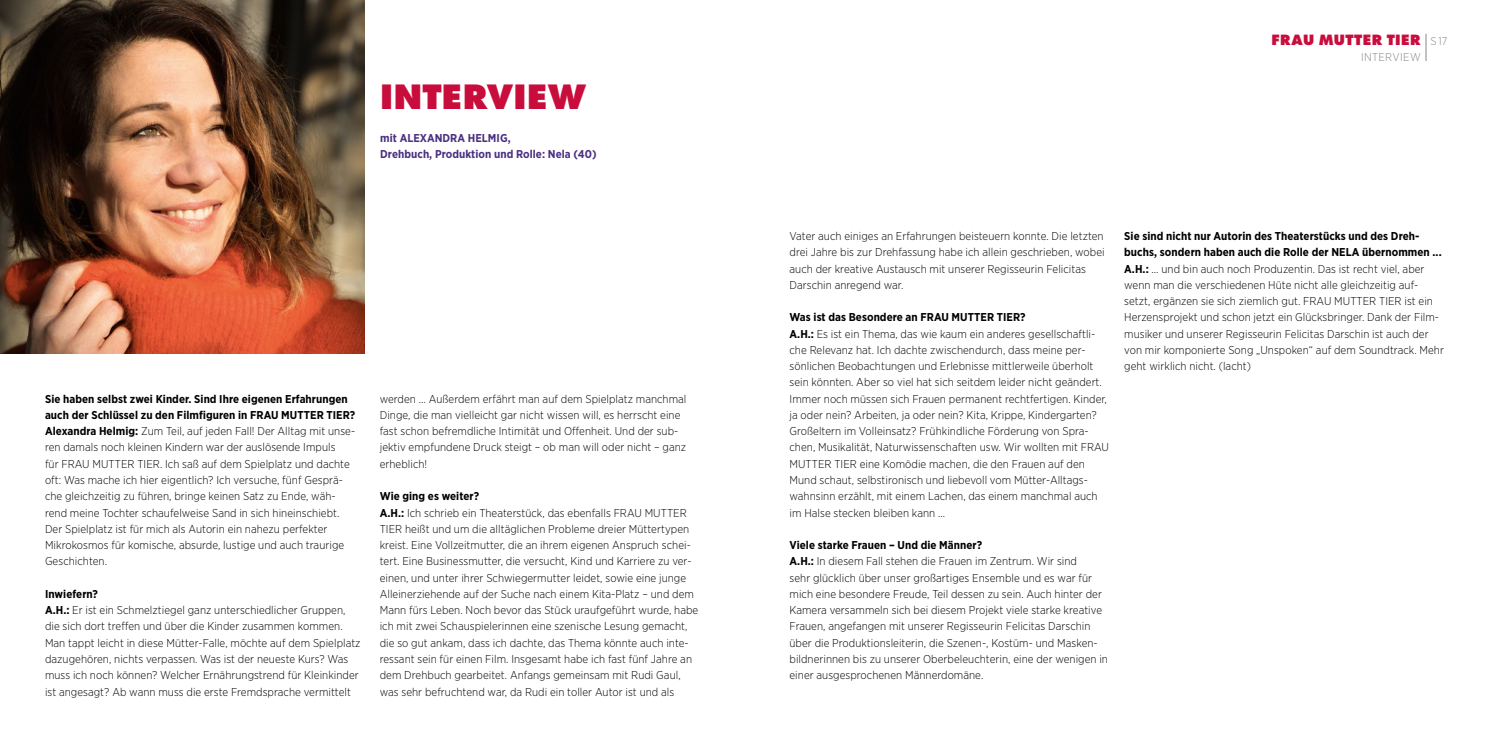
<style>
.page{position:relative;width:1489px;height:745px;background:#fff}
.page>*{position:absolute;margin:0;border:0;box-sizing:border-box;transform-origin:0 0}
.t1{font:800 32.5px "Futura";letter-spacing:.01em;color:#c80d3c}
.t2{font:800 13.75px "Futura";letter-spacing:.025em;color:#c80d3c}
.t3{font:300 11.38px/16.2px "Gotham Narrow";letter-spacing:.005em;color:#000}
.t4{font:700 11.38px/16.2px "Gotham Narrow";letter-spacing:.005em;color:#4c2f82}
.t5{font:300 11.25px "Gotham Narrow";letter-spacing:.03em;color:#868786}
.s1{font-weight:700}
.s2{font-family:"Gotham Narrow";font-weight:300;font-size:11.25px;color:#868786}
</style>
<div class="page">
<img style="left:0;top:0;width:364px;height:353px">
<svg style="left:1425px;top:34px;width:1px;height:27px"></svg>
<h1 class="t1" style="left:380px;top:77px;width:208px">INTERVIEW</h1>
<p class="t4" style="left:380px;top:129px;width:218px">mit ALEXANDRA HELMIG,<br>Drehbuch, Produktion und Rolle: Nela (40)</p>
<p class="t3" style="left:45px;top:390px;width:312px"><span class="s1">Sie haben selbst zwei Kinder. Sind Ihre eigenen Erfahrungen auch der Schlüssel zu den Filmfiguren in FRAU MUTTER TIER?<br>Alexandra Helmig:</span> Zum Teil, auf jeden Fall! Der Alltag mit unse&shy;ren damals noch kleinen Kindern war der auslösende Impuls<br>für FRAU MUTTER TIER. Ich saß auf dem Spielplatz und dachte oft: Was mache ich hier eigentlich? Ich versuche, fünf Gesprä&shy;che gleichzeitig zu führen, bringe keinen Satz zu Ende, wäh&shy;rend meine Tochter schaufelweise Sand in sich hineinschiebt.<br>Der Spielplatz ist für mich als Autorin ein nahezu perfekter Mikrokosmos für komische, absurde, lustige und auch traurige Geschichten.</p>
<p class="t3" style="left:45px;top:585px;width:317px"><span class="s1">Inwiefern?<br>A.H.:</span> Er ist ein Schmelztiegel ganz unterschiedlicher Gruppen, die sich dort treffen und über die Kinder zusammen kommen.<br>Man tappt leicht in diese Mütter-Falle, möchte auf dem Spielplatz dazugehören, nichts verpassen. Was ist der neueste Kurs? Was muss ich noch können? Welcher Ernährungstrend für Kleinkinder ist angesagt? Ab wann muss die erste Fremdsprache vermittelt</p>
<p class="t3" style="left:380px;top:390px;width:308px">werden ... Außerdem erfährt man auf dem Spielplatz manchmal Dinge, die man vielleicht gar nicht wissen will, es herrscht eine fast schon befremdliche Intimität und Offenheit. Und der sub&shy;jektiv empfundene Druck steigt – ob man will oder nicht – ganz erheblich!</p>
<p class="t3" style="left:380px;top:487px;width:320px"><span class="s1">Wie ging es weiter?<br>A.H.:</span> Ich schrieb ein Theaterstück, das ebenfalls FRAU MUTTER TIER heißt und um die alltäglichen Probleme dreier Müttertypen kreist. Eine Vollzeitmutter, die an ihrem eigenen Anspruch schei&shy;tert. Eine Businessmutter, die versucht, Kind und Karriere zu ver&shy;einen, und unter ihrer Schwiegermutter leidet, sowie eine junge Alleinerziehende auf der Suche nach einem Kita-Platz – und dem Mann fürs Leben. Noch bevor das Stück uraufgeführt wurde, habe ich mit zwei Schauspielerinnen eine szenische Lesung gemacht, die so gut ankam, dass ich dachte, das Thema könnte auch inte&shy;ressant sein für einen Film. Insgesamt habe ich fast fünf Jahre an dem Drehbuch gearbeitet. Anfangs gemeinsam mit Rudi Gaul, was sehr befruchtend war, da Rudi ein toller Autor ist und als</p>
<p class="t2" style="left:1271px;top:31px;width:177px">FRAU MUTTER TIER <span class="s2">S 17</span></p>
<p class="t5" style="left:1360px;top:50px;width:61px">INTERVIEW</p>
<p class="t3" style="left:789px;top:227px;width:316px">Vater auch einiges an Erfahrungen beisteuern konnte. Die letzten drei Jahre bis zur Drehfassung habe ich allein geschrieben, wobei auch der kreative Austausch mit unserer Regisseurin Felicitas Darschin anregend war.</p>
<p class="t3" style="left:789px;top:309px;width:321px"><span class="s1">Was ist das Besondere an FRAU MUTTER TIER?<br>A.H.:</span> Es ist ein Thema, das wie kaum ein anderes gesellschaftli&shy;che Relevanz hat. Ich dachte zwischendurch, dass meine per&shy;sönlichen Beobachtungen und Erlebnisse mittlerweile überholt sein könnten. Aber so viel hat sich seitdem leider nicht geändert.<br>Immer noch müssen sich Frauen permanent rechtfertigen. Kinder, ja oder nein? Arbeiten, ja oder nein? Kita, Krippe, Kindergarten?<br>Großeltern im Volleinsatz? Frühkindliche Förderung von Spra&shy;chen, Musikalität, Naturwissenschaften usw. Wir wollten mit FRAU MUTTER TIER eine Komödie machen, die den Frauen auf den Mund schaut, selbstironisch und liebevoll vom Mütter-Alltags&shy;wahnsinn erzählt, mit einem Lachen, das einem manchmal auch im Halse stecken bleiben kann ...</p>
<p class="t3" style="left:789px;top:536px;width:320px"><span class="s1">Viele starke Frauen – Und die Männer?<br>A.H.:</span> In diesem Fall stehen die Frauen im Zentrum. Wir sind<br>sehr glücklich über unser großartiges Ensemble und es war für mich eine besondere Freude, Teil dessen zu sein. Auch hinter der Kamera versammeln sich bei diesem Projekt viele starke kreative Frauen, angefangen mit unserer Regisseurin Felicitas Darschin über die Produktionsleiterin, die Szenen-, Kostüm- und Masken&shy;bildnerinnen bis zu unserer Oberbeleuchterin, eine der wenigen in einer ausgesprochenen Männerdomäne.</p>
<p class="t3" style="left:1124px;top:227px;width:321px"><span class="s1">Sie sind nicht nur Autorin des Theaterstücks und des Dreh&shy;buchs, sondern haben auch die Rolle der NELA übernommen ...<br>A.H.:</span> ... und bin auch noch Produzentin. Das ist recht viel, aber wenn man die verschiedenen Hüte nicht alle gleichzeitig auf&shy;setzt, ergänzen sie sich ziemlich gut. FRAU MUTTER TIER ist ein Herzensprojekt und schon jetzt ein Glücksbringer. Dank der Film&shy;musiker und unserer Regisseurin Felicitas Darschin ist auch der von mir komponierte Song „Unspoken“ auf dem Soundtrack. Mehr geht wirklich nicht. (lacht)</p>
</div>
